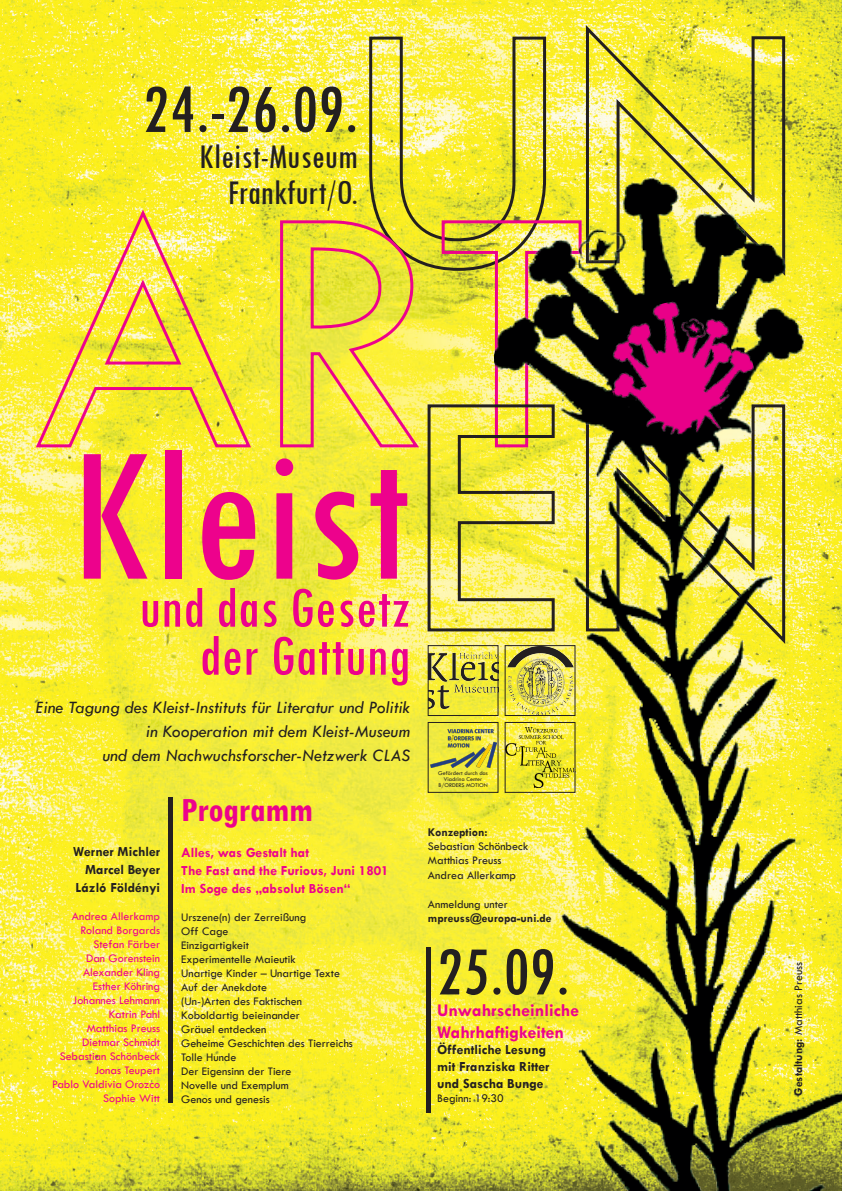
<style>
.page{position:relative;width:842px;height:1191px;background:#fff}
.page>*{position:absolute;margin:0;border:0;box-sizing:border-box;transform-origin:0 0}
.t1{font:condensed 200px "Tw Cen";color:#ed028c}
.t2{font:condensed 72px "Tw Cen";color:#231f20}
.t3{font:condensed 60px "Tw Cen";color:#ed028c}
.t4{font:condensed 36px "Tw Cen";color:#231f20}
.t5{font:700 condensed 36px "Tw Cen";color:#ed028c}
.t6{font:italic 18px/24px "Tw Cen";color:#231f20;text-align:right}
.t7{font:700 18px "Tw Cen";color:#ed028c}
.t8{font:700 14px "Tw Cen";color:#231f20}
.t9{font:700 14px "Tw Cen";color:#ed028c}
.t10{font:12px "Tw Cen";color:#231f20}
.t11{font:12px "Tw Cen";color:#ed028c}
.t12{font:700 12px "Tw Cen";color:#231f20}
.t13{font:6px "Tw Cen";color:#231f20}
.s1{font-weight:700}
</style>
<div class="page">
<img style="left:0;top:0;width:842px;height:1191px">
<svg style="left:368px;top:35px;width:180px;height:184px;background:#eae14d"></svg>
<svg style="left:584px;top:21px;width:203px;height:144px;background:#e2db41"></svg>
<svg style="left:34px;top:206px;width:219px;height:244px;background:#f6df3f"></svg>
<svg style="left:279px;top:219px;width:215px;height:414px;background:#ecdb45"></svg>
<img style="left:494px;top:165px;width:348px;height:1026px">
<img style="left:595px;top:286px;width:173px;height:172px">
<hr style="left:168px;top:797px;width:4px;height:305px;background:#231f20">
<img style="left:507px;top:727px;width:66px;height:60px">
<div style="left:505px;top:722px;width:70px;height:71px;border:1px solid #231f20"></div>
<div style="left:428px;top:722px;width:70px;height:71px;border:1px solid #231f20"></div>
<img style="left:431px;top:729px;width:65px;height:39px">
<div style="left:426px;top:947px;width:5px;height:165px;background:#231f20"></div>
<img style="left:430px;top:652px;width:66px;height:56px">
<div style="left:428px;top:645px;width:70px;height:71px;border:1px solid #231f20"></div>
<img style="left:507px;top:647px;width:66px;height:67px">
<div style="left:505px;top:645px;width:70px;height:71px;border:1px solid #231f20"></div>
<p class="t2" style="left:143px;top:66px;width:216px">24.-26.09.</p>
<p class="t4" style="left:199px;top:135px;width:160px">Kleist-Museum</p>
<p class="t4" style="left:228px;top:171px;width:132px">Frankfurt/O.</p>
<p class="t1" style="left:70px;top:395px;width:342px">Kleist</p>
<p class="t3" style="left:139px;top:571px;width:273px">und das Gesetz</p>
<p class="t3" style="left:199px;top:619px;width:213px">der Gattung</p>
<p class="t6" style="left:36px;top:694px;width:376px">Eine Tagung des Kleist-Instituts für Literatur und Politik in Kooperation mit dem Kleist-Museum</p>
<p class="t6" style="left:102px;top:742px;width:310px">und dem Nachwuchsforscher-Netzwerk CLAS</p>
<p class="t8" style="left:73px;top:843px;width:88px">Werner Michler</p>
<p class="t8" style="left:85px;top:861px;width:76px">Marcel Beyer</p>
<p class="t8" style="left:76px;top:879px;width:86px">Lázló Földényi</p>
<p class="t11" style="left:72px;top:909px;width:90px">Andrea Allerkamp</p>
<p class="t11" style="left:80px;top:923px;width:81px">Roland Borgards</p>
<p class="t11" style="left:93px;top:937px;width:68px">Stefan Färber</p>
<p class="t11" style="left:86px;top:951px;width:76px">Dan Gorenstein</p>
<p class="t11" style="left:83px;top:965px;width:79px">Alexander Kling</p>
<p class="t11" style="left:93px;top:979px;width:69px">Esther Köhring</p>
<p class="t11" style="left:73px;top:993px;width:89px">Johannes Lehmann</p>
<p class="t11" style="left:109px;top:1007px;width:53px">Katrin Pahl</p>
<p class="t11" style="left:87px;top:1021px;width:75px">Matthias Preuss</p>
<p class="t11" style="left:82px;top:1035px;width:79px">Dietmar Schmidt</p>
<p class="t11" style="left:60px;top:1049px;width:102px">Sebastian Schönbeck</p>
<p class="t11" style="left:95px;top:1063px;width:67px">Jonas Teupert</p>
<p class="t11" style="left:52px;top:1077px;width:110px">Pablo Valdivia Orozco</p>
<p class="t11" style="left:103px;top:1091px;width:58px">Sophie Witt</p>
<p class="t5" style="left:181px;top:788px;width:133px">Programm</p>
<p class="t9" style="left:181px;top:844px;width:129px">Alles, was Gestalt hat</p>
<p class="t9" style="left:181px;top:862px;width:209px">The Fast and the Furious, Juni 1801</p>
<p class="t9" style="left:181px;top:880px;width:171px">Im Soge des „absolut Bösen“</p>
<p class="t10" style="left:181px;top:910px;width:127px">Urszene(n) der Zerreißung</p>
<p class="t10" style="left:181px;top:924px;width:49px">Off Cage</p>
<p class="t10" style="left:181px;top:938px;width:69px">Einzigartigkeit</p>
<p class="t10" style="left:181px;top:952px;width:116px">Experimentelle Maieutik</p>
<p class="t10" style="left:181px;top:966px;width:160px">Unartige Kinder – Unartige Texte</p>
<p class="t10" style="left:181px;top:980px;width:87px">Auf der Anekdote</p>
<p class="t10" style="left:181px;top:994px;width:122px">(Un-)Arten des Faktischen</p>
<p class="t10" style="left:181px;top:1008px;width:120px">Koboldartig beieinander</p>
<p class="t10" style="left:181px;top:1022px;width:87px">Gräuel entdecken</p>
<p class="t10" style="left:181px;top:1036px;width:173px">Geheime Geschichten des Tierreichs</p>
<p class="t10" style="left:181px;top:1050px;width:57px">Tolle Hunde</p>
<p class="t10" style="left:181px;top:1064px;width:112px">Der Eigensinn der Tiere</p>
<p class="t10" style="left:181px;top:1078px;width:109px">Novelle und Exemplum</p>
<p class="t10" style="left:181px;top:1092px;width:90px">Genos und genesis</p>
<p class="t13" style="left:438px;top:769px;width:51px">Gefördert durch das</p>
<p class="t13" style="left:444px;top:775px;width:40px">Viadrina Center</p>
<p class="t13" style="left:438px;top:781px;width:51px">B/ORDERS MOTION</p>
<p class="t12" style="left:428px;top:824px;width:61px">Konzeption:</p>
<p class="t10" style="left:428px;top:839px;width:102px">Sebastian Schönbeck</p>
<p class="t10" style="left:428px;top:853px;width:75px">Matthias Preuss</p>
<p class="t10" style="left:428px;top:867px;width:90px">Andrea Allerkamp</p>
<p class="t10" style="left:428px;top:896px;width:81px">Anmeldung unter</p>
<p class="t12" style="left:428px;top:911px;width:125px">mpreuss@europa-uni.de</p>
<p class="t2" style="left:437px;top:928px;width:134px">25.09.</p>
<p class="t7" style="left:437px;top:999px;width:144px">Unwahrscheinliche</p>
<p class="t7" style="left:437px;top:1021px;width:128px">Wahrhaftigkeiten</p>
<p class="t8" style="left:437px;top:1041px;width:111px">Öffentliche Lesung</p>
<p class="t8" style="left:437px;top:1058px;width:114px">mit Franziska Ritter</p>
<p class="t8" style="left:437px;top:1075px;width:108px">und Sascha Bunge</p>
<p class="t10" style="left:437px;top:1091px;width:68px">Beginn: 19:30</p>
<p class="t10" style="left:791px;top:1095px;width:135px;rotate:-90deg"><span class="s1">Gestaltung:</span> Matthias Preuss</p>
</div>
